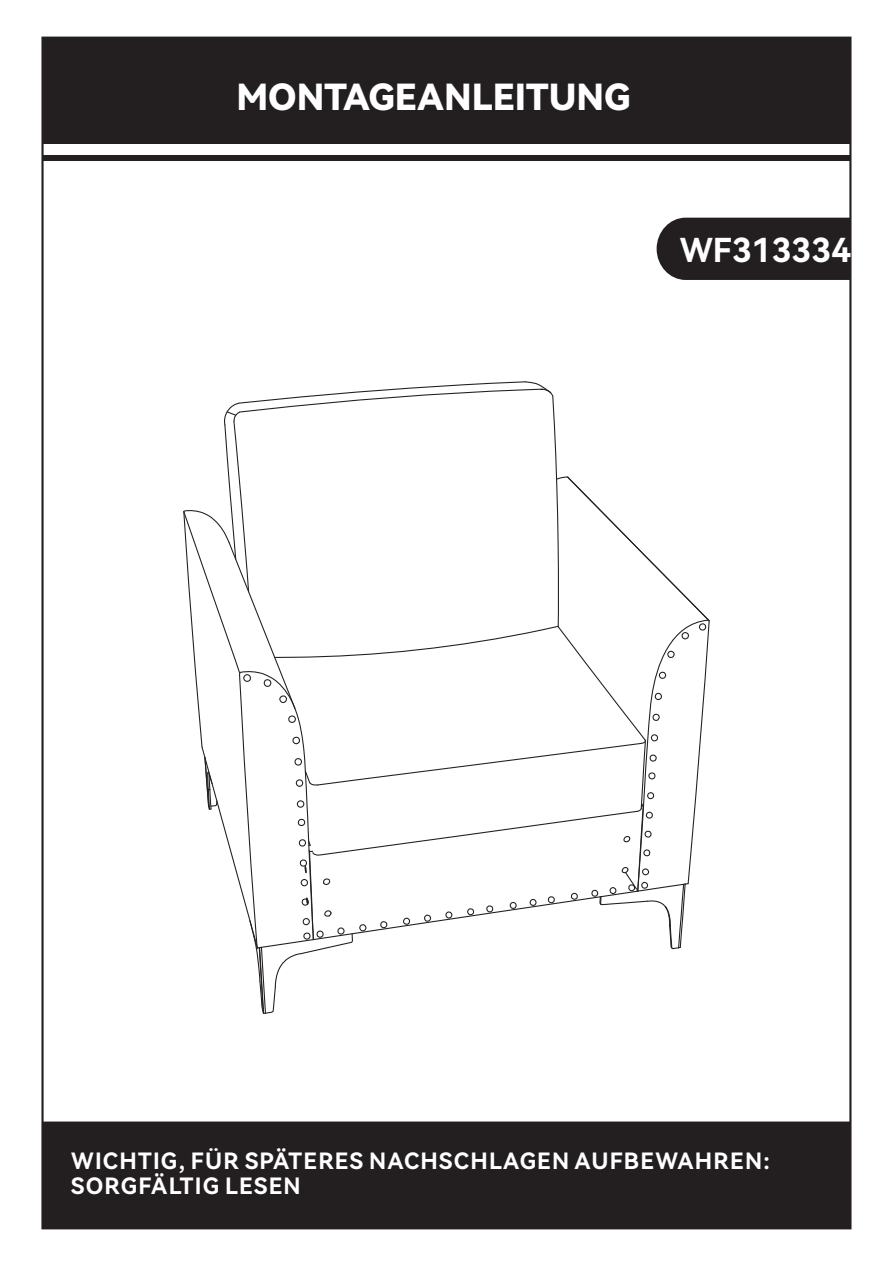
<style>
.page{position:relative;width:893px;height:1263px;background:#fff}
.page>*{position:absolute;margin:0;border:0;box-sizing:border-box;transform-origin:0 0}
.t1{font:36px "Harmony OS Sans SC Black";color:#fff}
.t2{font:33px "Harmony OS Sans SC Bold";color:#fff}
.t3{font:22.5px/24px "Harmony OS Sans SC Bold";letter-spacing:.055em;color:#fff}
</style>
<div class="page">
<div style="left:42px;top:1122px;width:808px;height:106px;background:#231f20"></div>
<div style="left:42px;top:38px;width:808px;height:106px;background:#231f20"></div>
<div style="left:42px;top:1121px;width:809px;height:108px;border:1px solid #231f20"></div>
<div style="left:657px;top:218px;width:194px;height:62px;background:#231f20"></div>
<div style="left:42px;top:155px;width:809px;height:6px;background:#231f20"></div>
<svg style="left:183px;top:381px;width:527px;height:633px"></svg>
<h1 class="t1" style="left:236px;top:72px;width:396px">MONTAGEANLEITUNG</h1>
<h2 class="t2" style="left:680px;top:227px;width:173px">WF313334</h2>
<p class="t3" style="left:71px;top:1149px;width:700px">WICHTIG, FÜR SPÄTERES NACHSCHLAGEN AUFBEWAHREN:<br>SORGFÄLTIG LESEN</p>
</div>
